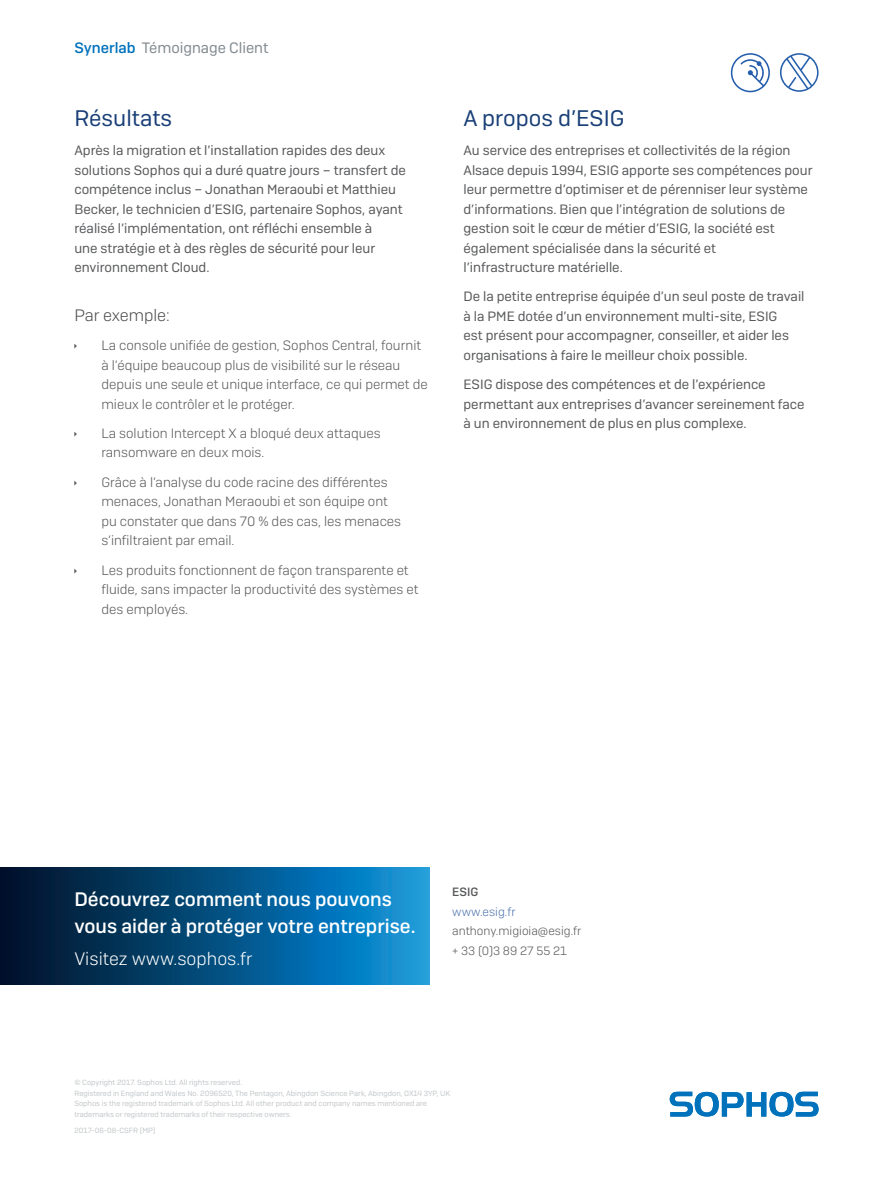
<style>
.page{position:relative;width:893px;height:1191px;background:#fff}
.page>*{position:absolute;margin:0;border:0;box-sizing:border-box;transform-origin:0 0}
.Subheading_1{font:22.5px "Sophos Sans";color:#193f77}
.CTA_Heading{font:500 19.5px/27px "Sophos Sans";color:#fff}
.CTA_Copy{font:300 18px "Sophos Sans";color:#fff}
.Subheading_1-2{font:300 16.5px "Sophos Sans";color:#4b4c4d}
.Page_Header{font:15px "Sophos Sans";color:#81898e}
.Body_Copy{font:13.5px/19.5px "Sophos Sans";color:#57585a}
.t1{font:300 13.5px/19.5px "Sophos Sans";color:#57585a}
.Body_Copy_Bullets_2{font:300 12px/19.5px "Sophos Sans";color:#57585a}
.Copyright{font:7.5px/10.5px "Sophos Sans";color:#c2c6c9}
.Job_No__and_Version{font:7.5px "Sophos Sans";color:#c2c6c9}
.s1{font-weight:500;color:#0072bc}
.s2{font-weight:500}
.s3{color:#4d72ac}
</style>
<div class="page">
<svg style="left:670px;top:1091px;width:149px;height:25px"></svg>
<svg style="left:0;top:867px;width:429px;height:117px;background:#055182"></svg>
<svg style="left:780px;top:53px;width:39px;height:39px"></svg>
<svg style="left:730px;top:53px;width:40px;height:39px"></svg>
<p class="Page_Header" style="left:74px;top:39px;width:196px"><span class="s1">Synerlab</span> Témoignage Client</p>
<p class="Subheading_1" style="left:74px;top:105px;width:99px">Résultats</p>
<p class="Body_Copy" style="left:74px;top:140px;width:333px">Après la migration et l’installation rapides des deux solutions Sophos qui a duré quatre jours – transfert de compétence inclus – Jonathan Meraoubi et Matthieu Becker, le technicien d’ESIG, partenaire Sophos, ayant réalisé l’implémentation, ont réfléchi ensemble à<br>une stratégie et à des règles de sécurité pour leur environnement Cloud.</p>
<p class="Subheading_1-2" style="left:74px;top:305px;width:97px">Par exemple:</p>
<p class="t1" style="left:101px;top:335px;width:328px">La console unifiée de gestion, Sophos Central, fournit à l’équipe beaucoup plus de visibilité sur le réseau depuis une seule et unique interface, ce qui permet de mieux le contrôler et le protéger.</p>
<p class="t1" style="left:101px;top:423px;width:281px">La solution Intercept X a bloqué deux attaques ransomware en deux mois.</p>
<p class="t1" style="left:101px;top:472px;width:301px">Grâce à l’analyse du code racine des différentes menaces, Jonathan Meraoubi et son équipe ont pu constater que dans 70 % des cas, les menaces s’infiltraient par email.</p>
<p class="t1" style="left:101px;top:560px;width:319px">Les produits fonctionnent de façon transparente et fluide, sans impacter la productivité des systèmes et des employés.</p>
<p class="Subheading_1" style="left:463px;top:105px;width:162px">A propos d’ESIG</p>
<p class="Body_Copy" style="left:463px;top:140px;width:351px">Au service des entreprises et collectivités de la région Alsace depuis 1994, ESIG apporte ses compétences pour leur permettre d’optimiser et de pérenniser leur système d’informations. Bien que l’intégration de solutions de gestion soit le cœur de métier d’ESIG, la société est également spécialisée dans la sécurité et<br>l’infrastructure matérielle.</p>
<p class="Body_Copy" style="left:463px;top:287px;width:343px">De la petite entreprise équipée d’un seul poste de travail à la PME dotée d’un environnement multi-site, ESIG<br>est présent pour accompagner, conseiller, et aider les organisations à faire le meilleur choix possible.</p>
<p class="Body_Copy" style="left:463px;top:374px;width:343px">ESIG dispose des compétences et de l’expérience permettant aux entreprises d’avancer sereinement face à un environnement de plus en plus complexe.</p>
<p class="CTA_Heading" style="left:74px;top:885px;width:343px">Découvrez comment nous pouvons vous aider à protéger votre entreprise.</p>
<p class="CTA_Copy" style="left:74px;top:947px;width:180px">Visitez www.sophos.fr</p>
<p class="Body_Copy_Bullets_2" style="left:452px;top:882px;width:131px"><span class="s2">ESIG<br></span><span class="s3">www.esig.fr </span>anthony.migioia@esig.fr + 33 (0)3 89 27 55 21</p>
<p class="Copyright" style="left:74px;top:1077px;width:169px">© Copyright 2017. Sophos Ltd. All rights reserved.</p>
<p class="Copyright" style="left:74px;top:1087px;width:377px">Registered in England and Wales No. 2096520, The Pentagon, Abingdon Science Park, Abingdon, OX14 3YP, UK</p>
<p class="Copyright" style="left:74px;top:1098px;width:354px">Sophos is the registered trademark of Sophos Ltd. All other product and company names mentioned are trademarks or registered trademarks of their respective owners.</p>
<p class="Job_No__and_Version" style="left:74px;top:1125px;width:83px">2017-06-08-CSFR (MP)</p>
</div>
